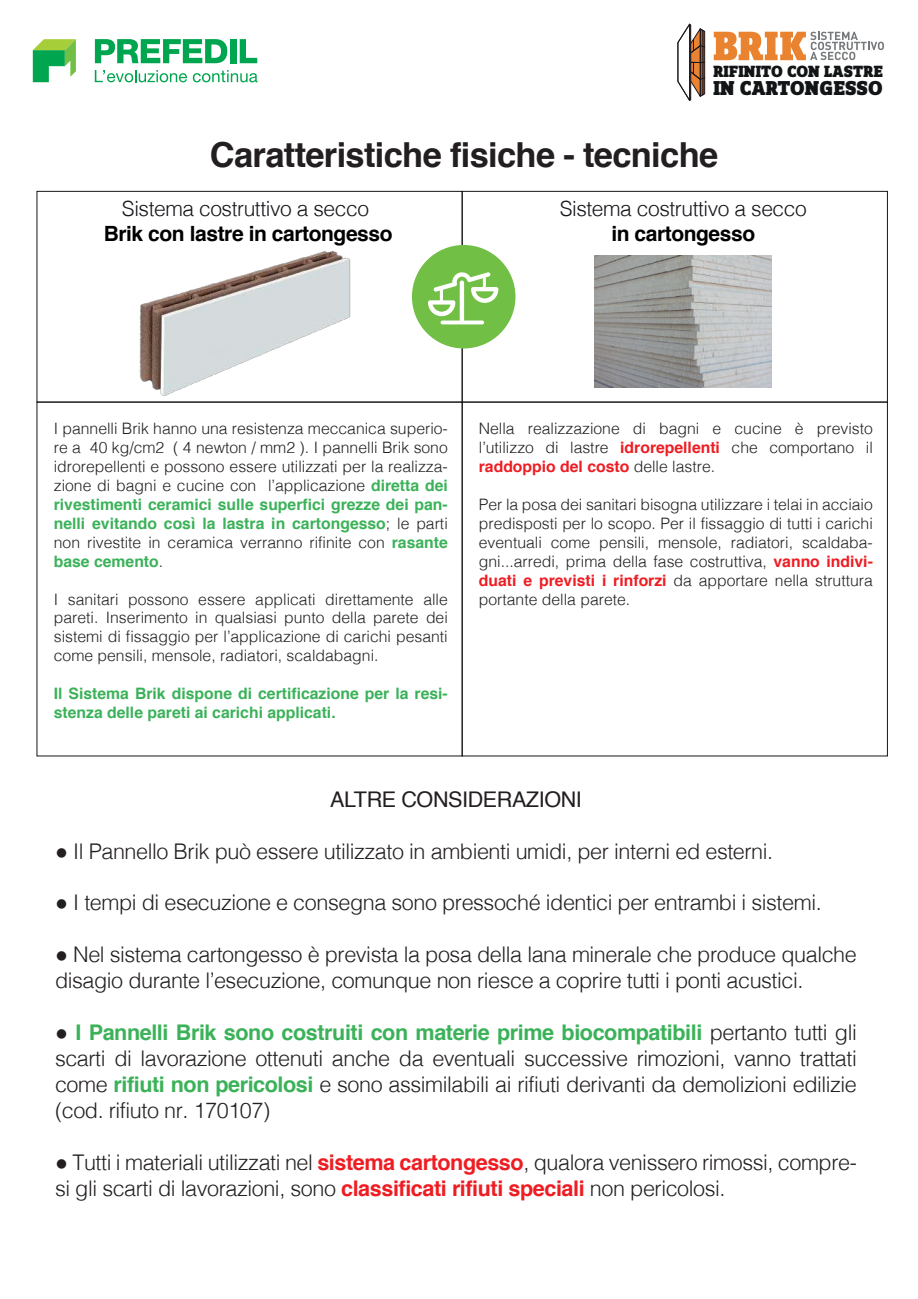
<style>
.page{position:relative;width:918px;height:1299px;background:#fff}
.page>*{position:absolute;margin:0;border:0;box-sizing:border-box;transform-origin:0 0}
.t1{font:700 34.5px "Helvetica";letter-spacing:-.02em;color:#231f20}
.t2{font:300 21.6px/26px "Helvetica";letter-spacing:-.02em;color:#231f20}
.t3{font:21.6px "Helvetica";letter-spacing:-.02em;color:#231f20}
.t4{font:300 21px "Helvetica";letter-spacing:-.02em;color:#18151a}
.t5{font:700 21px "Helvetica";letter-spacing:-.02em;color:#000001}
.t6{font:900 20.85px "Zine Slab Dis";letter-spacing:.01em;color:#121516}
.t7{font:900 16.95px "Zine Slab Dis";letter-spacing:.01em;color:#121516}
.t8{font:300 15.75px/18.9px "Helvetica";color:#231f20;text-align:justify}
.t9{font:700 15.75px/18.9px "Helvetica";color:#3bb259}
.s1{font-weight:700;color:#3bb259}
.s2{font-weight:700;color:#ee1d23}
.s3{font-weight:400}
</style>
<div class="page">
<svg style="left:33px;top:39px;width:43px;height:43px"></svg>
<svg style="left:95px;top:70px;width:92px;height:12px"></svg>
<svg style="left:193px;top:70px;width:65px;height:12px"></svg>
<svg style="left:95px;top:39px;width:132px;height:24px"></svg>
<div style="left:230px;top:39px;width:6px;height:24px;background:#00a54f"></div>
<svg style="left:240px;top:39px;width:17px;height:24px"></svg>
<svg style="left:678px;top:23px;width:27px;height:78px"></svg>
<svg style="left:714px;top:32px;width:170px;height:28px"></svg>
<img style="left:595px;top:255px;width:177px;height:133px">
<div style="left:462px;top:191px;width:426px;height:211px;border:1px solid #18151a"></div>
<div style="left:412px;top:245px;width:103px;height:103px;background:#71bf44;border-radius:50%"></div>
<svg style="left:428px;top:272px;width:70px;height:52px"></svg>
<img style="left:125px;top:251px;width:239px;height:152px">
<div style="left:462px;top:402px;width:426px;height:354px;border:1px solid #18151a"></div>
<p class="t7" style="left:713px;top:62px;width:171px">RIFINITO CON LASTRE</p>
<h3 class="t6" style="left:713px;top:76px;width:171px">IN CARTONGESSO</h3>
<h1 class="t1" style="left:210px;top:140px;width:510px">Caratteristiche fisiche - tecniche</h1>
<h3 class="t4" style="left:122px;top:200px;width:249px">Sistema costruttivo a secco</h3>
<h3 class="t5" style="left:104px;top:225px;width:290px">Brik con lastre in cartongesso</h3>
<h3 class="t4" style="left:560px;top:199px;width:249px">Sistema costruttivo a secco</h3>
<h3 class="t5" style="left:611px;top:225px;width:145px">in cartongesso</h3>
<p class="t8" style="left:54px;top:421px;width:396px">I pannelli Brik hanno una resistenza meccanica superio&shy;re a 40 kg/cm2 ( 4 newton / mm2 ). I pannelli Brik sono idrorepellenti e possono essere utilizzati per la realizza&shy;zione di bagni e cucine con l’applicazione <span class="s1">diretta dei rivestimenti ceramici sulle superfici grezze dei pan&shy;nelli evitando così la lastra in cartongesso</span>; le parti non rivestite in ceramica verranno rifinite con <span class="s1">rasante base cemento</span>.</p>
<p class="t8" style="left:54px;top:591px;width:396px">I sanitari possono essere applicati direttamente alle pareti. Inserimento in qualsiasi punto della parete dei sistemi di fissaggio per l’applicazione di carichi pesanti come pensili, mensole, radiatori, scaldabagni.</p>
<p class="t9" style="left:54px;top:685px;width:396px">Il Sistema Brik dispone di certificazione per la resi&shy;stenza delle pareti ai carichi applicati.</p>
<p class="t8" style="left:479px;top:421px;width:396px">Nella realizzazione di bagni e cucine è previsto l’utilizzo di lastre <span class="s2">idrorepellenti</span> che comportano il <span class="s2">raddoppio del costo</span> delle lastre.</p>
<p class="t8" style="left:479px;top:496px;width:396px">Per la posa dei sanitari bisogna utilizzare i telai in acciaio predisposti per lo scopo. Per il fissaggio di tutti i carichi eventuali come pensili, mensole, radiatori, scaldaba&shy;gni...arredi, prima della fase costruttiva, <span class="s2">vanno indivi&shy;duati e previsti i rinforzi</span> da apportare nella struttura portante della parete.</p>
<h2 class="t3" style="left:330px;top:790px;width:253px">ALTRE CONSIDERAZIONI</h2>
<h2 class="t2" style="left:55px;top:840px;width:720px"><span class="s3">●</span> Il Pannello Brik può essere utilizzato in ambienti umidi, per interni ed esterni.</h2>
<h2 class="t2" style="left:55px;top:892px;width:768px"><span class="s3">●</span> I tempi di esecuzione e consegna sono pressoché identici per entrambi i sistemi.</h2>
<h2 class="t2" style="left:55px;top:943px;width:803px"><span class="s3">●</span> Nel sistema cartongesso è prevista la posa della lana minerale che produce qualche disagio durante l’esecuzione, comunque non riesce a coprire tutti i ponti acustici.</h2>
<p class="t2" style="left:55px;top:1021px;width:803px;text-align:justify"><span class="s3">●</span> <span class="s1">I Pannelli Brik sono costruiti con materie prime biocompatibili</span> pertanto tutti gli scarti di lavorazione ottenuti anche da eventuali successive rimozioni, vanno trattati come <span class="s1">rifiuti non pericolosi</span> e sono assimilabili ai rifiuti derivanti da demolizioni edilizie (cod. rifiuto nr. 170107)</p>
<h2 class="t2" style="left:55px;top:1151px;width:803px"><span class="s3">●</span> Tutti i materiali utilizzati nel <span class="s2">sistema cartongesso</span>, qualora venissero rimossi, compre&shy;si gli scarti di lavorazioni, sono <span class="s2">classificati rifiuti speciali</span> non pericolosi.</h2>
</div>
